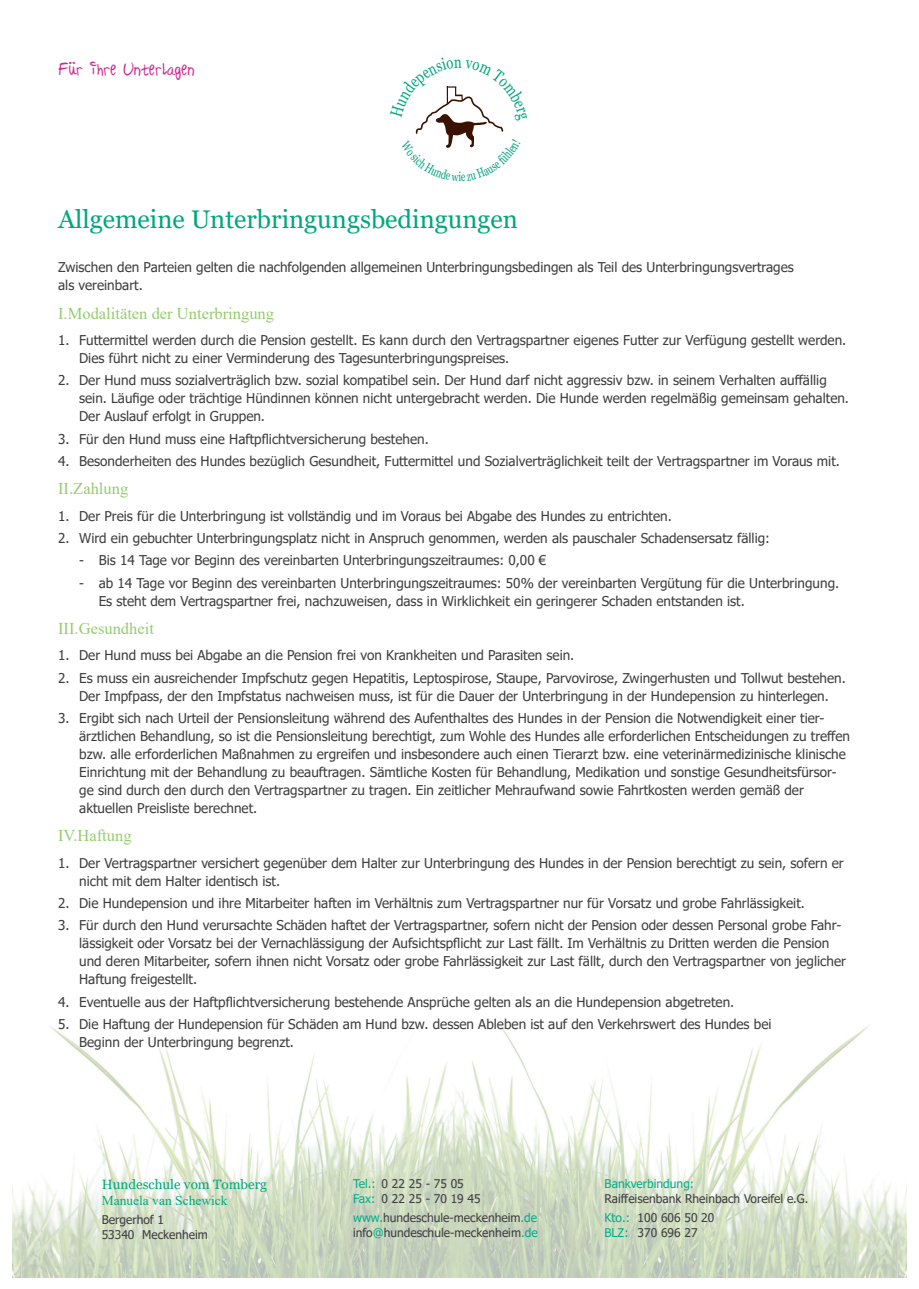
<style>
.page{position:relative;width:919px;height:1289px;background:#fff}
.page>*{position:absolute;margin:0;border:0;box-sizing:border-box;transform-origin:0 0}
.t1{font:25.5px "Georgia";color:#00a77e}
.t2{font:21px "Hilde Sharpie";color:#cb2991}
.t3{font:16.5px "Times New Roman";color:#94cc6e}
.t4{font:13.5px/18px "Tahoma";color:#3e3e3f}
.t5{font:13.5px "Georgia";color:#00a77e}
.t6{font:13.5px "Times New Roman";color:#00a77e}
.t7{font:12px/15px "Tahoma";color:#3e3e3f}
.t8{font:12px "Tahoma";color:#00ad89}
.s1{color:#00ad89}
</style>
<div class="page">
<img style="left:13px;top:1023px;width:892px;height:254px">
<svg style="left:415px;top:86px;width:89px;height:62px"></svg>
<h2 class="t2" style="left:58px;top:55px;width:138px">Für Ihre Unterlagen</h2>
<h1 class="t1" style="left:58px;top:203px;width:461px">Allgemeine Unterbringungsbedingungen</h1>
<p class="t4" style="left:58px;top:259px;width:737px">Zwischen den Parteien gelten die nachfolgenden allgemeinen Unterbringungsbedingen als Teil des Unterbringungsvertrages als vereinbart.</p>
<p class="t3" style="left:58px;top:301px;width:217px">I.Modalitäten der Unterbringung</p>
<p class="t4" style="left:79px;top:332px;width:768px;text-indent:-21px">1. Futtermittel werden durch die Pension gestellt. Es kann durch den Vertragspartner eigenes Futter zur Verfügung gestellt werden.<br>Dies führt nicht zu einer Verminderung des Tagesunterbringungspreises.</p>
<p class="t4" style="left:79px;top:372px;width:771px;text-indent:-21px">2. Der Hund muss sozialverträglich bzw. sozial kompatibel sein. Der Hund darf nicht aggressiv bzw. in seinem Verhalten auffällig sein. Läufige oder trächtige Hündinnen können nicht untergebracht werden. Die Hunde werden regelmäßig gemeinsam gehalten.<br>Der Auslauf erfolgt in Gruppen.</p>
<p class="t4" style="left:58px;top:430px;width:372px">3. Für den Hund muss eine Haftpflichtversicherung bestehen.</p>
<p class="t4" style="left:58px;top:453px;width:783px">4. Besonderheiten des Hundes bezüglich Gesundheit, Futtermittel und Sozialverträglichkeit teilt der Vertragspartner im Voraus mit.</p>
<p class="t3" style="left:58px;top:477px;width:72px">II.Zahlung</p>
<p class="t4" style="left:58px;top:507px;width:615px">1. Der Preis für die Unterbringung ist vollständig und im Voraus bei Abgabe des Hundes zu entrichten.</p>
<p class="t4" style="left:58px;top:530px;width:713px">2. Wird ein gebuchter Unterbringungsplatz nicht in Anspruch genommen, werden als pauschaler Schadensersatz fällig:</p>
<p class="t4" style="left:79px;top:552px;width:468px">- Bis 14 Tage vor Beginn des vereinbarten Unterbringungszeitraumes: 0,00 €</p>
<p class="t4" style="left:99px;top:574px;width:742px;text-indent:-19px">- ab 14 Tage vor Beginn des vereinbarten Unterbringungszeitraumes: 50% der vereinbarten Vergütung für die Unterbringung.<br>Es steht dem Vertragspartner frei, nachzuweisen, dass in Wirklichkeit ein geringerer Schaden entstanden ist.</p>
<p class="t3" style="left:58px;top:616px;width:97px">III.Gesundheit</p>
<p class="t4" style="left:58px;top:647px;width:517px">1. Der Hund muss bei Abgabe an die Pension frei von Krankheiten und Parasiten sein.</p>
<p class="t4" style="left:58px;top:669px;width:789px;text-align:center">2. Es muss ein ausreichender Impfschutz gegen Hepatitis, Leptospirose, Staupe, Parvovirose, Zwingerhusten und Tollwut bestehen.<br>Der Impfpass, der den Impfstatus nachweisen muss, ist für die Dauer der Unterbringung in der Hundepension zu hinterlegen.</p>
<p class="t4" style="left:79px;top:709px;width:772px;text-indent:-21px">3. Ergibt sich nach Urteil der Pensionsleitung während des Aufenthaltes des Hundes in der Pension die Notwendigkeit einer tier&shy;ärztlichen Behandlung, so ist die Pensionsleitung berechtigt, zum Wohle des Hundes alle erforderlichen Entscheidungen zu treffen bzw. alle erforderlichen Maßnahmen zu ergreifen und insbesondere auch einen Tierarzt bzw. eine veterinärmedizinische klinische Einrichtung mit der Behandlung zu beauftragen. Sämtliche Kosten für Behandlung, Medikation und sonstige Gesundheitsfürsor&shy;ge sind durch den durch den Vertragspartner zu tragen. Ein zeitlicher Mehraufwand sowie Fahrtkosten werden gemäß der aktuellen Preisliste berechnet.</p>
<p class="t3" style="left:58px;top:824px;width:75px">IV.Haftung</p>
<p class="t4" style="left:79px;top:854px;width:766px;text-indent:-21px">1. Der Vertragspartner versichert gegenüber dem Halter zur Unterbringung des Hundes in der Pension berechtigt zu sein, sofern er nicht mit dem Halter identisch ist.</p>
<p class="t4" style="left:58px;top:894px;width:748px">2. Die Hundepension und ihre Mitarbeiter haften im Verhältnis zum Vertragspartner nur für Vorsatz und grobe Fahrlässigkeit.</p>
<p class="t4" style="left:79px;top:917px;width:768px;text-indent:-21px">3. Für durch den Hund verursachte Schäden haftet der Vertragspartner, sofern nicht der Pension oder dessen Personal grobe Fahr&shy;lässigkeit oder Vorsatz bei der Vernachlässigung der Aufsichtspflicht zur Last fällt. Im Verhältnis zu Dritten werden die Pension und deren Mitarbeiter, sofern ihnen nicht Vorsatz oder grobe Fahrlässigkeit zur Last fällt, durch den Vertragspartner von jeglicher Haftung freigestellt.</p>
<p class="t4" style="left:58px;top:993px;width:677px">4. Eventuelle aus der Haftpflichtversicherung bestehende Ansprüche gelten als an die Hundepension abgetreten.</p>
<p class="t4" style="left:79px;top:1015px;width:693px;text-indent:-21px">5. Die Haftung der Hundepension für Schäden am Hund bzw. dessen Ableben ist auf den Verkehrswert des Hundes bei<br>Beginn der Unterbringung begrenzt.</p>
<p class="t5" style="left:102px;top:1175px;width:167px">Hundeschule vom Tomberg</p>
<p class="t6" style="left:102px;top:1190px;width:127px">Manuela van Schewick</p>
<p class="t7" style="left:102px;top:1212px;width:108px">Bergerhof 1<br>53340 Meckenheim</p>
<p class="t7" style="left:353px;top:1176px;width:129px"><span class="s1">Tel.:</span> 0 22 25 - 75 05<br><span class="s1">Fax:</span> 0 22 25 - 70 19 45</p>
<p class="t7" style="left:353px;top:1210px;width:186px"><span class="s1">www.</span>hundeschule-meckenheim<span class="s1">.de </span>info<span class="s1">@</span>hundeschule-meckenheim<span class="s1">.de</span></p>
<p class="t8" style="left:604px;top:1175px;width:91px">Bankverbindung:</p>
<p class="t7" style="left:604px;top:1189px;width:205px;line-height:19.2px">Raiffeisenbank Rheinbach Voreifel e.G.<br><span class="s1">Kto.:</span> 100 606 50 20</p>
<p class="t7" style="left:604px;top:1225px;width:94px"><span class="s1">BLZ:</span> 370 696 27</p>
</div>
